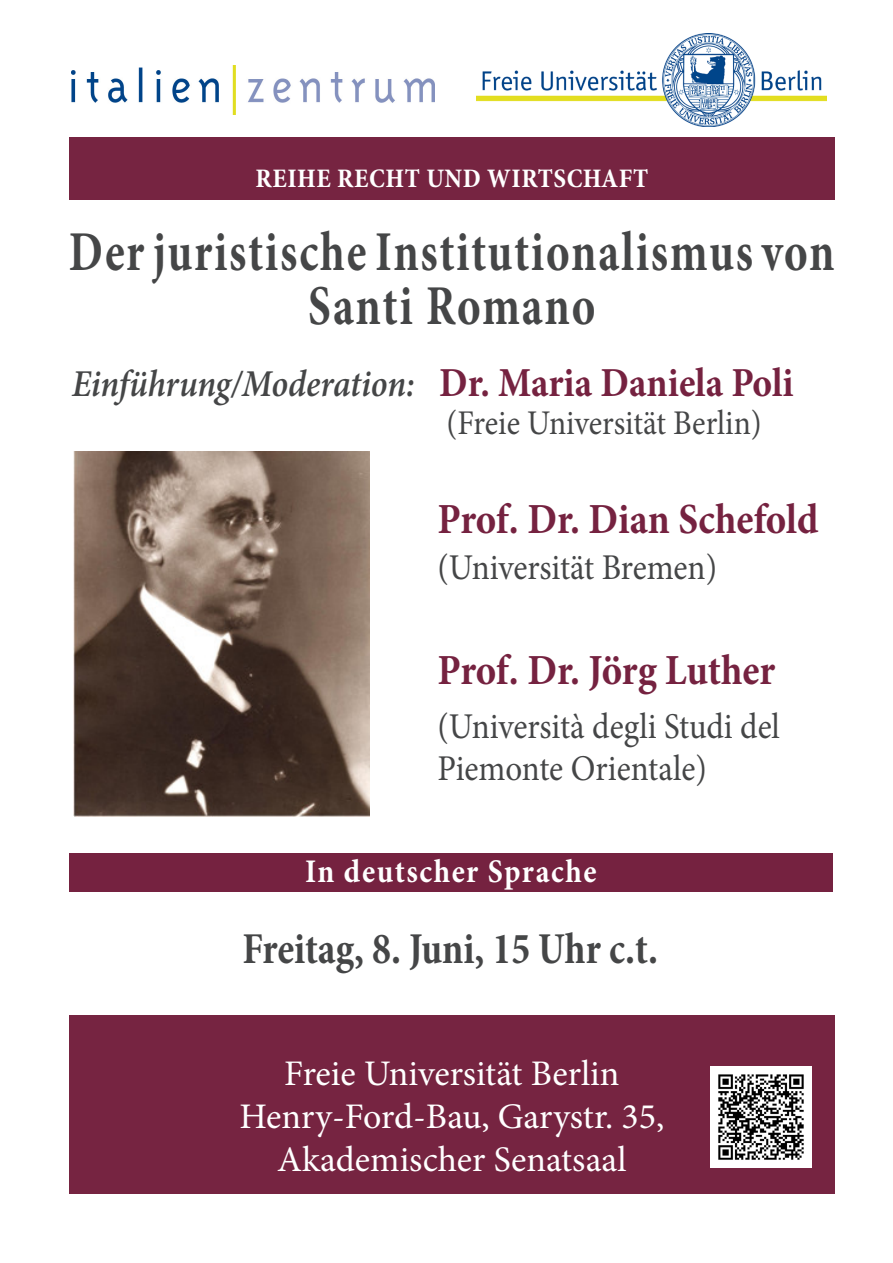
<style>
.page{position:relative;width:893px;height:1263px;background:#fff}
.page>*{position:absolute;margin:0;border:0;box-sizing:border-box;transform-origin:0 0}
.t1{font:700 56.25px/54px "Minion Pro";letter-spacing:.035em;color:#454647;text-align:center;scale:.8 1}
.t2{font:700 condensed 44.55px "Minion Pro";color:#454647;scale:.91 1}
.t3{font:700 42.9px "Minion Pro";letter-spacing:-.005em;color:#752240;scale:.91 1}
.t4{font:italic 600 37.95px "Minion Pro";letter-spacing:-.005em;color:#454647;scale:.91 1}
.t5{font:36.3px "Minion Pro";color:#454647;scale:.91 1}
.t6{font:36px "Minion Pro";color:#fff}
.t7{font:34.65px "Minion Pro";color:#454647;scale:.91 1}
.t8{font:700 33px "Minion Pro";letter-spacing:.05em;color:#fff;scale:.91 1}
.t9{font:700 condensed 27px "Minion Pro";letter-spacing:.02em;color:#fff}
.s1{font-weight:700;font-style:normal;font-size:41.25px;color:#752240}
</style>
<div class="page">
<img style="left:476px;top:34px;width:351px;height:92px">
<img style="left:71px;top:66px;width:364px;height:48px">
<div style="left:69px;top:1015px;width:766px;height:179px;background:#762441"></div>
<img style="left:710px;top:1066px;width:101px;height:101px">
<div style="left:69px;top:854px;width:764px;height:38px;background:#752240"></div>
<div style="left:69px;top:137px;width:766px;height:62px;background:#762441"></div>
<img style="left:73px;top:452px;width:297px;height:364px">
<p class="t9" style="left:255px;top:160px;width:394px">REIHE RECHT UND WIRTSCHAFT</p>
<p class="t1" style="left:69px;top:224px;width:959px">Der juristische Institutionalismus von<br>Santi Romano</p>
<p class="t4" style="left:72px;top:357px;width:794px">Einführung/Moderation: <span class="s1">Dr. Maria Daniela Poli</span></p>
<p class="t7" style="left:446px;top:400px;width:348px">(Freie Universität Berlin)</p>
<p class="t3" style="left:437px;top:489px;width:420px">Prof. Dr. Dian Schefold</p>
<p class="t5" style="left:437px;top:543px;width:309px">(Universität Bremen)</p>
<p class="t3" style="left:437px;top:640px;width:373px">Prof. Dr. Jörg Luther</p>
<p class="t5" style="left:437px;top:702px;width:378px">(Università degli Studi del</p>
<p class="t5" style="left:437px;top:743px;width:298px">Piemonte Orientale)</p>
<p class="t8" style="left:305px;top:848px;width:322px">In deutscher Sprache</p>
<p class="t2" style="left:242px;top:918px;width:458px">Freitag, 8. Juni, 15 Uhr c.t.</p>
<p class="t6" style="left:284px;top:1049px;width:337px">Freie Universität Berlin</p>
<p class="t6" style="left:239px;top:1092px;width:426px">Henry-Ford-Bau, Garystr. 35,</p>
<p class="t6" style="left:277px;top:1135px;width:351px">Akademischer Senatsaal</p>
</div>
